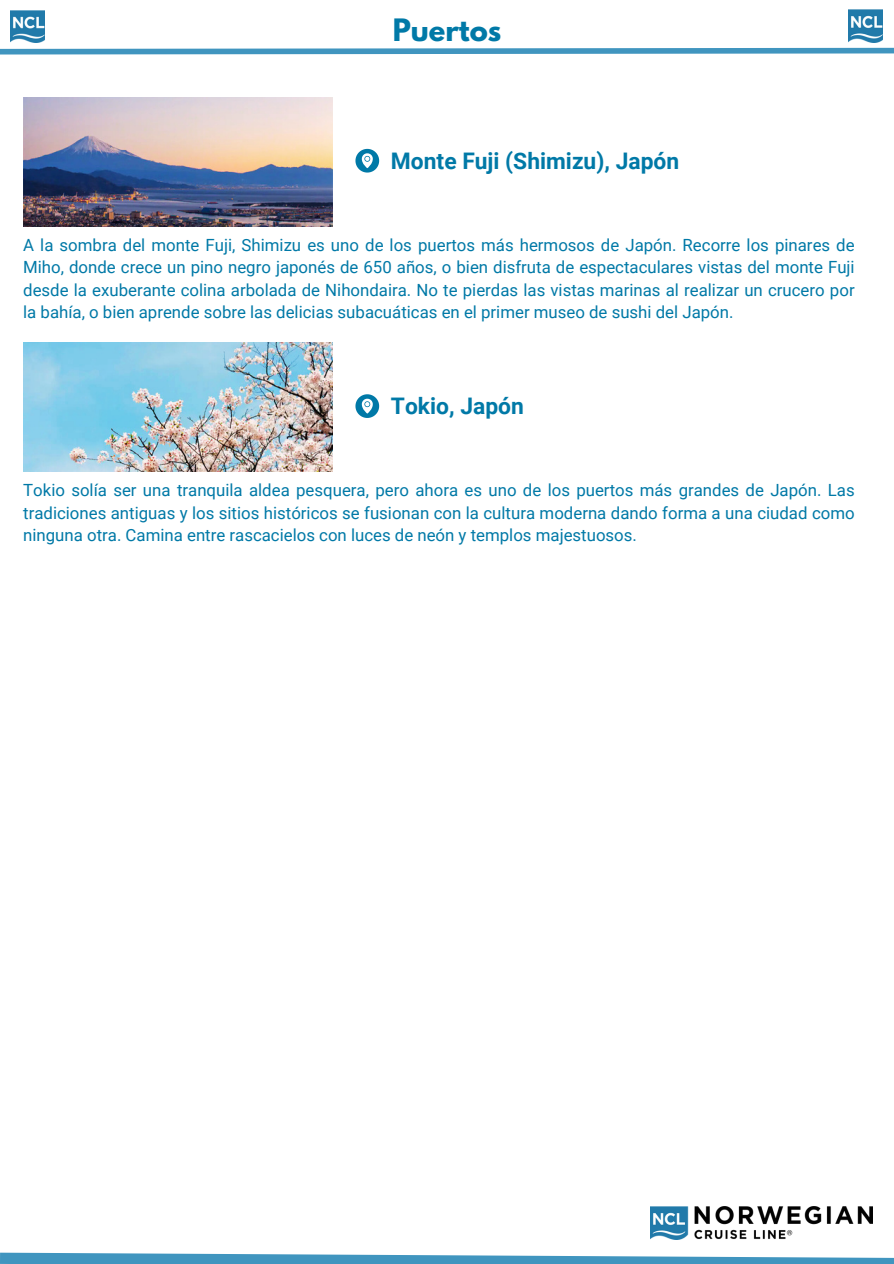
<style>
.page{position:relative;width:894px;height:1264px;background:#fff}
.page>*{position:absolute;margin:0;border:0;box-sizing:border-box;transform-origin:0 0}
.t1{font:700 27.3px "League Spartan";color:#0079a7}
.t2{font:700 22.8px "Roboto";color:#0079a7}
.t3{font:16.8px/22.5px "Roboto";color:#0079a7;text-align:justify}
</style>
<div class="page">
<svg style="left:0;top:47px;width:893px;height:8px"></svg>
<svg style="left:0;top:1252px;width:893px;height:11px"></svg>
<img style="left:650px;top:1206px;width:222px;height:33px">
<img style="left:11px;top:10px;width:34px;height:33px">
<img style="left:848px;top:10px;width:34px;height:32px">
<img style="left:23px;top:97px;width:310px;height:129px">
<svg style="left:355px;top:149px;width:24px;height:23px"></svg>
<img style="left:23px;top:342px;width:310px;height:130px">
<svg style="left:355px;top:394px;width:24px;height:24px"></svg>
<p class="t1" style="left:392px;top:16px;width:110px">Puertos</p>
<p class="t2" style="left:391px;top:147px;width:290px">Monte Fuji (Shimizu), Japón</p>
<p class="t3" style="left:23px;top:234px;width:832px">A la sombra del monte Fuji, Shimizu es uno de los puertos más hermosos de Japón. Recorre los pinares de Miho, donde crece un pino negro japonés de 650 años, o bien disfruta de espectaculares vistas del monte Fuji desde la exuberante colina arbolada de Nihondaira. No te pierdas las vistas marinas al realizar un crucero por la bahía, o bien aprende sobre las delicias subacuáticas en el primer museo de sushi del Japón.</p>
<p class="t2" style="left:391px;top:393px;width:134px">Tokio, Japón</p>
<p class="t3" style="left:23px;top:479px;width:832px">Tokio solía ser una tranquila aldea pesquera, pero ahora es uno de los puertos más grandes de Japón. Las tradiciones antiguas y los sitios históricos se fusionan con la cultura moderna dando forma a una ciudad como ninguna otra. Camina entre rascacielos con luces de neón y templos majestuosos.</p>
</div>
